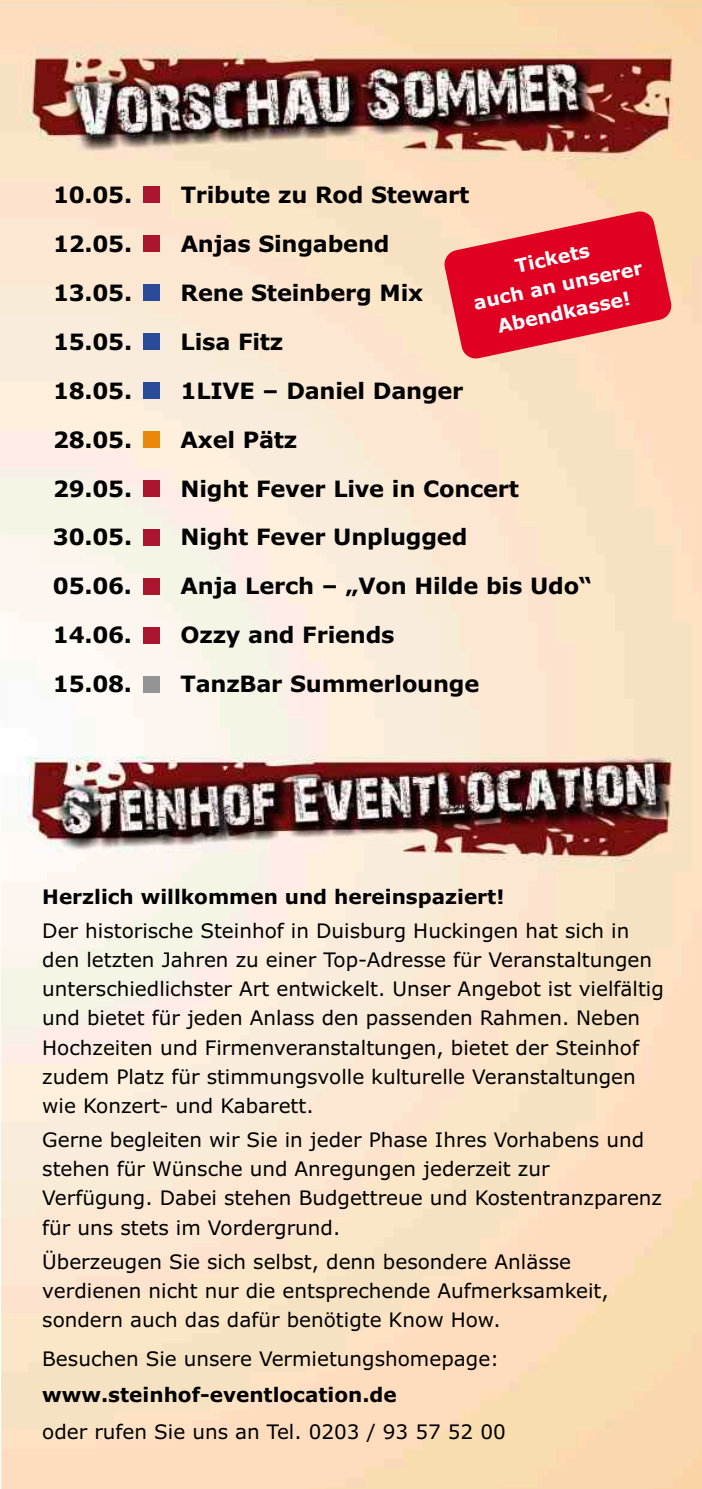
<style>
.page{position:relative;width:702px;height:1489px;background:#fff}
.page>*{position:absolute;margin:0;border:0;box-sizing:border-box;transform-origin:0 0}
.t1{font:700 22.5px "Verdana";letter-spacing:-.01em;color:#000}
.t2{font:20px/29.2px "Verdana";color:#000}
.t3{font:700 20px "Verdana";color:#000}
.t4{font:700 19px/27.8px "Verdana";color:#fff;text-align:center}
</style>
<div class="page">
<img style="left:0;top:0;width:702px;height:1488px">
<div style="left:143px;top:186px;width:16px;height:17px;background:#ac1530"></div>
<div style="left:143px;top:235px;width:16px;height:16px;background:#ac1530"></div>
<div style="left:143px;top:284px;width:16px;height:16px;background:#294b9a"></div>
<div style="left:143px;top:333px;width:16px;height:16px;background:#294b9a"></div>
<div style="left:143px;top:382px;width:16px;height:16px;background:#294b9a"></div>
<div style="left:143px;top:431px;width:16px;height:16px;background:#ea8809"></div>
<div style="left:143px;top:480px;width:16px;height:16px;background:#ac1530"></div>
<div style="left:143px;top:529px;width:16px;height:16px;background:#ac1530"></div>
<div style="left:143px;top:578px;width:16px;height:16px;background:#ac1530"></div>
<div style="left:143px;top:627px;width:16px;height:16px;background:#ac1530"></div>
<div style="left:143px;top:676px;width:16px;height:16px;background:#949494"></div>
<svg style="left:443px;top:210px;width:229px;height:150px"></svg>
<p class="t1" style="left:53px;top:185px;width:81px">10.05.</p>
<p class="t1" style="left:181px;top:185px;width:290px">Tribute zu Rod Stewart</p>
<p class="t1" style="left:53px;top:234px;width:81px">12.05.</p>
<p class="t1" style="left:181px;top:234px;width:210px">Anjas Singabend</p>
<p class="t1" style="left:53px;top:283px;width:81px">13.05.</p>
<p class="t1" style="left:181px;top:283px;width:244px">Rene Steinberg Mix</p>
<p class="t1" style="left:53px;top:332px;width:81px">15.05.</p>
<p class="t1" style="left:181px;top:332px;width:104px">Lisa Fitz</p>
<p class="t1" style="left:53px;top:381px;width:81px">18.05.</p>
<p class="t1" style="left:181px;top:381px;width:284px">1LIVE – Daniel Danger</p>
<p class="t1" style="left:53px;top:430px;width:81px">28.05.</p>
<p class="t1" style="left:181px;top:430px;width:118px">Axel Pätz</p>
<p class="t1" style="left:53px;top:479px;width:81px">29.05.</p>
<p class="t1" style="left:181px;top:479px;width:340px">Night Fever Live in Concert</p>
<p class="t1" style="left:53px;top:528px;width:81px">30.05.</p>
<p class="t1" style="left:181px;top:528px;width:288px">Night Fever Unplugged</p>
<p class="t1" style="left:53px;top:577px;width:81px">05.06.</p>
<p class="t1" style="left:181px;top:577px;width:413px">Anja Lerch – „Von Hilde bis Udo“</p>
<p class="t1" style="left:53px;top:626px;width:81px">14.06.</p>
<p class="t1" style="left:181px;top:626px;width:215px">Ozzy and Friends</p>
<p class="t1" style="left:53px;top:675px;width:81px">15.08.</p>
<p class="t1" style="left:180px;top:675px;width:300px">TanzBar Summerlounge</p>
<p class="t4" style="left:465px;top:264px;width:174px;rotate:-12deg">Tickets<br>auch an unserer<br>Abendkasse!</p>
<p class="t3" style="left:42px;top:888px;width:463px">Herzlich willkommen und hereinspaziert!</p>
<p class="t2" style="left:42px;top:917px;width:623px">Der historische Steinhof in Duisburg Huckingen hat sich in den letzten Jahren zu einer Top-Adresse für Veranstaltungen unterschiedlichster Art entwickelt. Unser Angebot ist vielfältig und bietet für jeden Anlass den passenden Rahmen. Neben Hochzeiten und Firmenveranstaltungen, bietet der Steinhof zudem Platz für stimmungsvolle kulturelle Veranstaltungen wie Konzert- und Kabarett.</p>
<p class="t2" style="left:42px;top:1126px;width:621px">Gerne begleiten wir Sie in jeder Phase Ihres Vorhabens und stehen für Wünsche und Anregungen jederzeit zur Verfügung. Dabei stehen Budgettreue und Kostentranzparenz für uns stets im Vordergrund.</p>
<p class="t2" style="left:42px;top:1248px;width:568px">Überzeugen Sie sich selbst, denn besondere Anlässe verdienen nicht nur die entsprechende Aufmerksamkeit, sondern auch das dafür benötigte Know How.</p>
<p class="t2" style="left:42px;top:1345px;width:458px">Besuchen Sie unsere Vermietungshomepage:</p>
<p class="t3" style="left:42px;top:1386px;width:356px">www.steinhof-eventlocation.de</p>
<p class="t2" style="left:42px;top:1418px;width:465px">oder rufen Sie uns an Tel. 0203 / 93 57 52 00</p>
</div>
